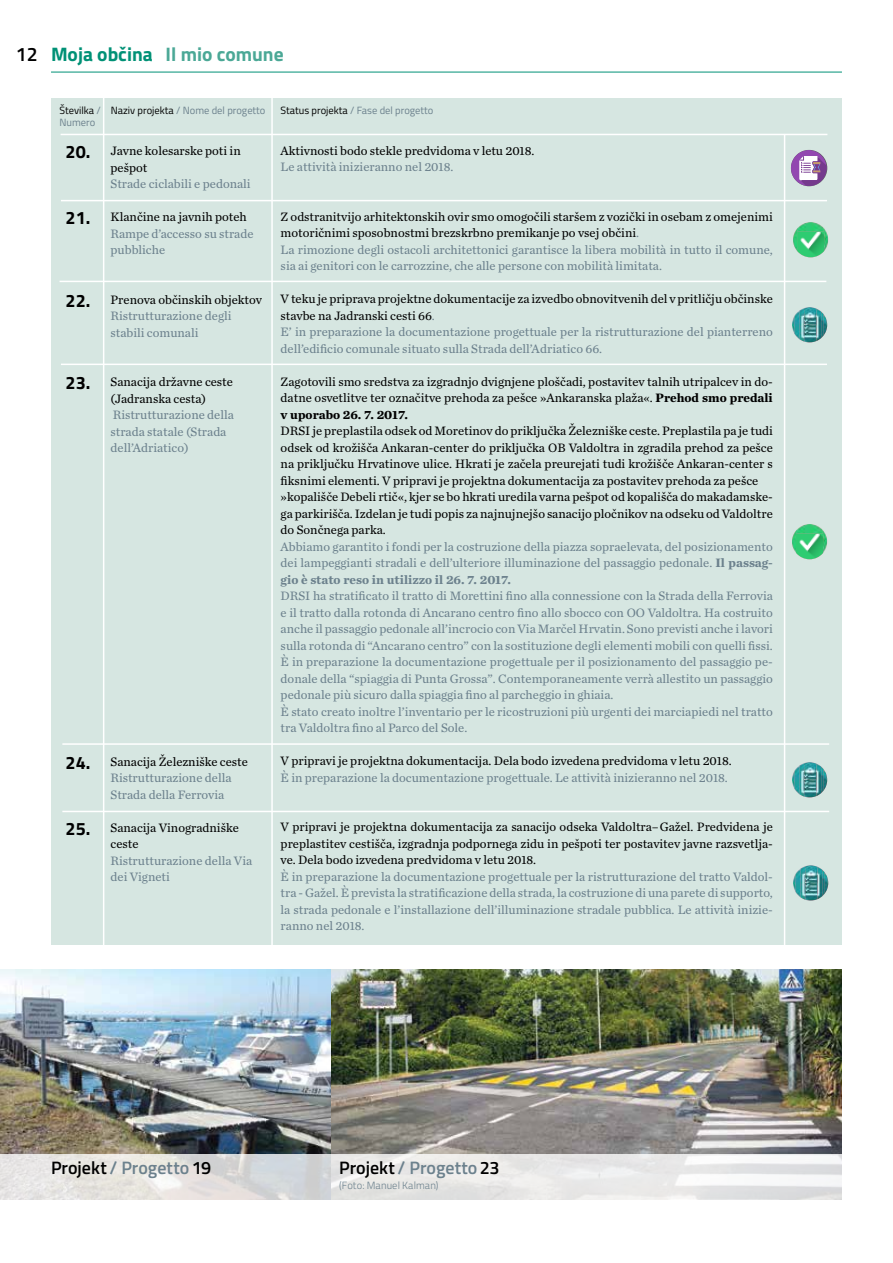
<style>
.page{position:relative;width:893px;height:1263px;background:#fff}
.page>*{position:absolute;margin:0;border:0;box-sizing:border-box;transform-origin:0 0}
.t1{font:700 19.5px "Titillium";color:#4ba896}
.t2{font:600 19.5px "Titillium";color:#000}
.t3{font:600 18px "Titillium";color:#000}
.t4{font:700 18px "Titillium";color:#000}
.t5{font:12.75px/16.5px "Chronicle Text G2";color:#6c818d}
.t6{font:12.75px/16.5px "Chronicle Text G2";color:#000}
.t7{font:10.5px "Titillium";color:#6c818d}
.t8{font:300 10.5px "Titillium";letter-spacing:.01em;color:#6c818d}
.t9{font:10.5px/12.8px "Titillium";color:#000}
.s1{color:#009176}
.s2{color:#6c818d}
.s3{color:#000}
.s4{font-weight:700}
</style>
<div class="page">
<div style="left:51px;top:98px;width:791px;height:847px;background:#d6e6e1"></div>
<hr style="left:61px;top:134px;width:766px;height:1px;background:#fff">
<hr style="left:60px;top:281px;width:766px;height:1px;background:#fff">
<hr style="left:61px;top:200px;width:766px;height:1px;background:#fff">
<hr style="left:61px;top:364px;width:766px;height:1px;background:#fff">
<hr style="left:103px;top:95px;width:1px;height:874px;background:#fff">
<hr style="left:271px;top:96px;width:2px;height:865px;background:#fff">
<hr style="left:784px;top:134px;width:1px;height:823px;background:#fff">
<hr style="left:62px;top:743px;width:767px;height:2px;background:#fff">
<hr style="left:62px;top:811px;width:767px;height:1px;background:#fff">
<img style="left:0;top:969px;width:842px;height:185px">
<hr style="left:51px;top:72px;width:791px;height:1px;background:#009176">
<svg style="left:0;top:1154px;width:842px;height:45px;fill:#e8e6e4"></svg>
<div style="left:791px;top:150px;width:36px;height:36px;background:#9248b0;border-radius:50%"></div>
<svg style="left:799px;top:156px;width:28px;height:30px"></svg>
<div style="left:792px;top:307px;width:35px;height:35px;background:#b0c5c9;border-radius:50%"></div>
<img style="left:799px;top:307px;width:17px;height:35px">
<img style="left:816px;top:309px;width:5px;height:32px">
<img style="left:794px;top:334px;width:5px;height:5px">
<img style="left:821px;top:312px;width:3px;height:26px">
<img style="left:824px;top:315px;width:2px;height:20px">
<svg style="left:826px;top:319px;width:1px;height:12px"></svg>
<svg style="left:792px;top:312px;width:7px;height:22px"></svg>
<img style="left:797px;top:222px;width:27px;height:35px">
<img style="left:793px;top:229px;width:4px;height:22px">
<img style="left:824px;top:228px;width:4px;height:23px">
<img style="left:796px;top:524px;width:27px;height:35px">
<img style="left:792px;top:531px;width:4px;height:22px">
<img style="left:823px;top:530px;width:4px;height:23px">
<div style="left:792px;top:762px;width:35px;height:35px;background:#b7c4c7;border-radius:50%"></div>
<img style="left:799px;top:762px;width:17px;height:35px">
<img style="left:816px;top:764px;width:5px;height:32px">
<img style="left:794px;top:789px;width:5px;height:5px">
<img style="left:821px;top:767px;width:3px;height:26px">
<img style="left:824px;top:770px;width:2px;height:20px">
<svg style="left:826px;top:774px;width:1px;height:12px"></svg>
<svg style="left:792px;top:766px;width:7px;height:23px"></svg>
<div style="left:793px;top:865px;width:35px;height:35px;background:#bac8cc;border-radius:50%"></div>
<img style="left:800px;top:865px;width:17px;height:35px">
<img style="left:817px;top:867px;width:5px;height:32px">
<img style="left:795px;top:892px;width:5px;height:5px">
<img style="left:822px;top:870px;width:3px;height:26px">
<img style="left:825px;top:873px;width:2px;height:20px">
<svg style="left:827px;top:877px;width:1px;height:12px"></svg>
<svg style="left:793px;top:870px;width:7px;height:22px"></svg>
<h1 class="t2" style="left:16px;top:40px;width:23px">12</h1>
<h1 class="t1" style="left:51px;top:39px;width:234px"><span class="s1">Moja občina</span> Il mio comune</h1>
<p class="t9" style="left:60px;top:103px;width:43px">Številka <span class="s2">/<br>Numero</span></p>
<p class="t7" style="left:111px;top:102px;width:156px"><span class="s3">Naziv projekta</span> / Nome del progetto</p>
<p class="t7" style="left:281px;top:102px;width:154px"><span class="s3">Status projekta</span> / Fase del progetto</p>
<h2 class="t4" style="left:66px;top:138px;width:26px">20.</h2>
<h2 class="t4" style="left:66px;top:204px;width:26px">21.</h2>
<h2 class="t4" style="left:66px;top:287px;width:26px">22.</h2>
<h2 class="t4" style="left:66px;top:369px;width:26px">23.</h2>
<h2 class="t4" style="left:66px;top:749px;width:26px">24.</h2>
<h2 class="t4" style="left:66px;top:815px;width:26px">25.</h2>
<p class="t6" style="left:111px;top:142px;width:132px">Javne kolesarske poti in pešpot</p>
<p class="t5" style="left:111px;top:175px;width:142px">Strade ciclabili e pedonali</p>
<p class="t6" style="left:111px;top:208px;width:138px">Klančine na javnih poteh</p>
<p class="t5" style="left:111px;top:225px;width:145px">Rampe d’accesso su strade pubbliche</p>
<p class="t6" style="left:111px;top:291px;width:153px">Prenova občinskih objektov</p>
<p class="t5" style="left:111px;top:307px;width:122px">Ristrutturazione degli stabili comunali</p>
<p class="t6" style="left:111px;top:373px;width:124px">Sanacija državne ceste (Jadranska cesta)</p>
<p class="t5" style="left:111px;top:406px;width:125px">Ristrutturazione della strada statale (Strada dell’Adriatico)</p>
<p class="t6" style="left:111px;top:753px;width:139px">Sanacija Železniške ceste</p>
<p class="t5" style="left:111px;top:769px;width:122px">Ristrutturazione della<br>Strada della Ferrovia</p>
<p class="t6" style="left:111px;top:819px;width:130px">Sanacija Vinogradniške ceste</p>
<p class="t5" style="left:111px;top:852px;width:143px">Ristrutturazione della Via dei Vigneti</p>
<p class="t6" style="left:281px;top:142px;width:255px">Aktivnosti bodo stekle predvidoma v letu 2018.</p>
<p class="t5" style="left:281px;top:158px;width:174px">Le attività inizieranno nel 2018.</p>
<p class="t5" style="left:281px;top:208px;width:494px"><span class="s3">Z odstranitvijo arhitektonskih ovir smo omogočili staršem z vozički in osebam z omejenimi motoričnimi sposobnostmi brezskrbno premikanje po vsej občini</span>.<br>La rimozione degli ostacoli architettonici garantisce la libera mobilità in tutto il comune, sia ai genitori con le carrozzine, che alle persone con mobilità limitata.</p>
<p class="t5" style="left:281px;top:290px;width:494px"><span class="s3">V teku je priprava projektne dokumentacije za izvedbo obnovitvenih del v pritličju občinske stavbe na Jadranski cesti 66</span>.<br>E’ in preparazione la documentazione progettuale per la ristrutturazione del pianterreno dell’edificio comunale situato sulla Strada dell’Adriatico 66.</p>
<p class="t6" style="left:281px;top:373px;width:494px;text-align:justify">Zagotovili smo sredstva za izgradnjo dvignjene ploščadi, postavitev talnih utripalcev in do&shy;datne osvetlitve ter označitve prehoda za pešce »Ankaranska plaža«. <span class="s4">Prehod smo predali v uporabo 26. 7. 2017.</span></p>
<p class="t6" style="left:281px;top:422px;width:494px">DRSI je preplastila odsek od Moretinov do priključka Železniške ceste. Preplastila pa je tudi odsek od krožišča Ankaran-center do priključka OB Valdoltra in zgradila prehod za pešce na priključku Hrvatinove ulice. Hkrati je začela preurejati tudi krožišče Ankaran-center s fiksnimi elementi. V pripravi je projektna dokumentacija za postavitev prehoda za pešce »kopališče Debeli rtič«, kjer se bo hkrati uredila varna pešpot od kopališča do makadamske&shy;ga parkirišča. Izdelan je tudi popis za najnujnejšo sanacijo pločnikov na odseku od Valdoltre do Sončnega parka.</p>
<p class="t5" style="left:281px;top:538px;width:494px;text-align:justify">Abbiamo garantito i fondi per la costruzione della piazza sopraelevata, del posizionamento dei lampeggianti stradali e dell’ulteriore illuminazione del passaggio pedonale. <span class="s4">Il passag&shy;gio è stato reso in utilizzo il 26. 7. 2017.</span></p>
<p class="t5" style="left:281px;top:587px;width:494px">DRSI ha stratificato il tratto di Morettini fino alla connessione con la Strada della Ferrovia e il tratto dalla rotonda di Ancarano centro fino allo sbocco con OO Valdoltra. Ha costruito anche il passaggio pedonale all’incrocio con Via Marčel Hrvatin. Sono previsti anche i lavori sulla rotonda di “Ancarano centro” con la sostituzione degli elementi mobili con quelli fissi.<br>È in preparazione la documentazione progettuale per il posizionamento del passaggio pe&shy;donale della “spiaggia di Punta Grossa”. Contemporaneamente verrà allestito un passaggio pedonale più sicuro dalla spiaggia fino al parcheggio in ghiaia.<br>È stato creato inoltre l’inventario per le ricostruzioni più urgenti dei marciapiedi nel tratto tra Valdoltra fino al Parco del Sole.</p>
<p class="t6" style="left:281px;top:752px;width:452px">V pripravi je projektna dokumentacija. Dela bodo izvedena predvidoma v letu 2018.</p>
<p class="t5" style="left:281px;top:769px;width:449px">È in preparazione la documentazione progettuale. Le attività inizieranno nel 2018.</p>
<p class="t6" style="left:281px;top:818px;width:494px;text-align:justify">V pripravi je projektna dokumentacija za sanacijo odseka Valdoltra–Gažel. Predvidena je preplastitev cestišča, izgradnja podpornega zidu in pešpoti ter postavitev javne razsvetlja&shy;ve. Dela bodo izvedena predvidoma v letu 2018.</p>
<p class="t5" style="left:281px;top:868px;width:494px;text-align:justify">È in preparazione la documentazione progettuale per la ristrutturazione del tratto Valdol&shy;tra - Gažel. È prevista la stratificazione della strada, la costruzione di una parete di supporto, la strada pedonale e l’installazione dell’illuminazione stradale pubblica. Le attività inizie&shy;ranno nel 2018.</p>
<h2 class="t3" style="left:51px;top:1154px;width:162px">Projekt <span class="s2">/ Progetto</span>19</h2>
<h2 class="t3" style="left:339px;top:1154px;width:162px">Projekt <span class="s2">/ Progetto</span>23</h2>
<p class="t8" style="left:339px;top:1178px;width:101px">(Foto: Manuel Kalman)</p>
</div>
